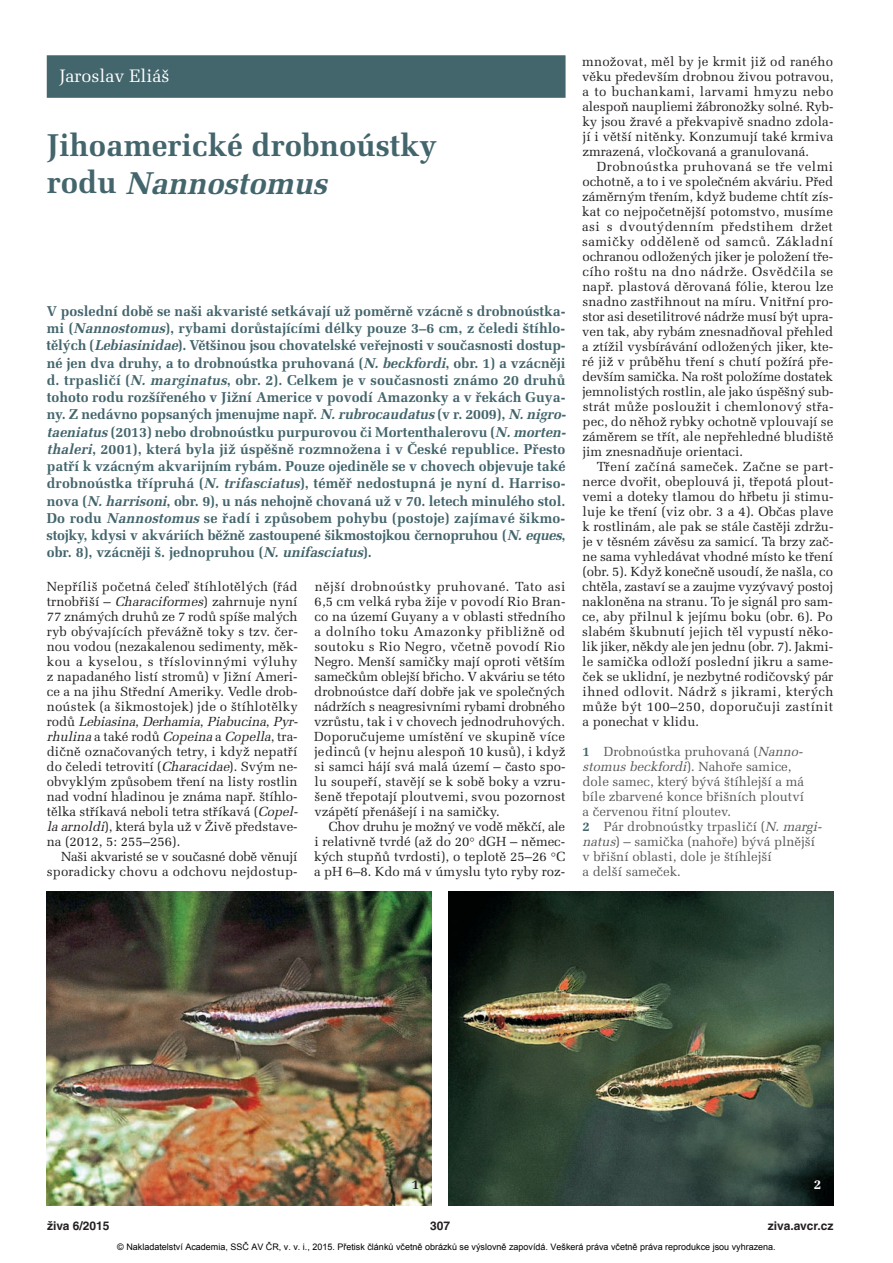
<style>
.page{position:relative;width:893px;height:1263px;background:#fff}
.page>*{position:absolute;margin:0;border:0;box-sizing:border-box;transform-origin:0 0}
.t1{font:700 31.5px/37.5px "Melior CE";color:#43656c}
.t2{font:18px "Melior CE";color:#fff}
.t3{font:700 14.25px/17.2px "Melior CE";color:#43656c}
.t4{font:700 13.5px "Melior CE";color:#231f20}
.t5{font:700 13.5px "Melior CE";color:#fff}
.t6{font:13.2px/15px "Melior CE";color:#231f20;text-align:justify}
.t7{font:13.2px/15px "Melior CE";color:#57585a}
.t8{font:700 12px "Helvetica CE";color:#231f20}
.t9{font:9px "Arial";color:#000}
.s1{font-style:italic}
.s2{font-weight:700;color:#43656c}
</style>
<div class="page">
<div style="left:47px;top:55px;width:519px;height:43px;background:#43656c"></div>
<img style="left:449px;top:891px;width:384px;height:314px">
<img style="left:47px;top:891px;width:385px;height:314px">
<h2 class="t2" style="left:60px;top:70px;width:111px">Jaroslav Eliáš</h2>
<h1 class="t1" style="left:47px;top:130px;width:392px">Jihoamerické drobnoústky r o d u <span class="s1">Nannostomus</span></h1>
<p class="t3" style="left:47px;top:304px;width:523px">V poslední době se naši akvaristé setkávají už poměrně vzácně s drobnoústka&shy;mi (<span class="s1">Nannostomus</span>), rybami dorůstajícími délky pouze 3–6 cm, z čeledi štíhlo - tělých (<span class="s1">Lebiasinidae</span>). Většinou jsou chovatelské veřejnosti v současnosti dostup&shy;né jen dva druhy, a to drobnoústka pruhovaná (<span class="s1">N. beckfordi</span>, obr. 1) a vzácněji d. trpasličí (<span class="s1">N. marginatus</span>, obr. 2). Celkem je v současnosti známo 20 druhů tohoto rodu rozšířeného v Jižní Americe v povodí Amazonky a v řekách Guya&shy;ny. Z nedávno popsaných jmenujme např. <span class="s1">N.rubrocaudatus</span>(v r. 2009), <span class="s1">N.nigro - taeniatus</span>(2013) nebo drobnoústku purpurovou či Mortenthalerovu (<span class="s1">N.morten - thaleri</span>, 2001), která byla již úspěšně rozmnožena i v České republice. Přesto patří k vzácným akvarijním rybám. Pouze ojediněle se v chovech objevuje také drobnoústka třípruhá (<span class="s1">N. trifasciatus</span>), téměř nedostupná je nyní d. Harriso&shy;nova (<span class="s1">N.harrisoni</span>, obr. 9), u nás nehojně chovaná už v 70. letech minulého stol.<br>Do rodu <span class="s1">Nannostomus</span> se řadí i způsobem pohybu (postoje) zajímavé šikmo&shy;stojky, kdysi v akváriích běžně zastoupené šikmostojkou černopruhou (<span class="s1">N. eques</span>, obr. 8), vzácněji š. jednopruhou (<span class="s1">N. unifasciatus</span>).</p>
<p class="t6" style="left:47px;top:581px;width:255px;text-align:left">Nepříliš početná čeleď štíhlotělých (řád trnobřiší – <span class="s1">Characiformes</span>) zahrnuje nyní 77 známých druhů ze 7 rodů spíše malých ryb obývajících převážně toky s tzv. čer&shy;nou vodou (nezakalenou sedimenty, měk&shy;kou a kyselou, s tříslovinnými výluhy z napadaného listí stromů) v Jižní Ameri&shy;ce a na jihu Střední Ameriky. Vedle drob&shy;noústek (a šikmostojek) jde o štíhlotělky r o d ů <span class="s1">Lebiasina</span>, <span class="s1">Derhamia</span>, <span class="s1">Piabucina</span>, <span class="s1">Pyr&shy;rhulina</span> a t a k é r o d ů <span class="s1">Copeina</span> a <span class="s1">Copella</span>, t r a - dičně označovaných tetry, i když nepatří do čeledi tetrovití (<span class="s1">Characidae</span>). Svým ne - obvyklým způsobem tření na listy rostlin nad vodní hladinou je známa např. štíhlo&shy;tělka stříkavá neboli tetra stříkavá (<span class="s1">Copel&shy;la arnoldi</span>), která byla už v Živě představe - na (2012, 5: 255–256).</p>
<p class="t6" style="left:47px;top:851px;width:252px;text-align:right">Naši akvaristé se v současné době věnují sporadicky chovu a odchovu nejdostup-</p>
<p class="t6" style="left:314px;top:581px;width:253px">nější drobnoústky pruhované. Tato asi 6,5 cm velká ryba žije v povodí Rio Bran&shy;co na území Guyany a v oblasti středního a dolního toku Amazonky přibližně od soutoku s Rio Negro, včetně povodí Rio Negro. Menší samičky mají oproti větším samečkům oblejší břicho. V akváriu se této drobnoústce daří dobře jak ve společných nádržích s neagresivními rybami drobného vzrůstu, tak i v chovech jednodruhových.<br>Doporučujeme umístění ve skupině více jedinců (v hejnu alespoň 10 kusů), i když si samci hájí svá malá území – často spo&shy;lu soupeří, stavějí se k sobě boky a vzru&shy;šeně třepotají ploutvemi, svou pozornost vzápětí přenášejí i na samičky.</p>
<p class="t6" style="left:314px;top:821px;width:252px;text-indent:15px">Chov druhu je možný ve vodě měkčí, ale i relativně tvrdé (až do 20° dGH – němec&shy;kých stupňů tvrdosti), o teplotě 25–26 °C a pH 6–8. Kdo má v úmyslu tyto ryby roz-</p>
<p class="t6" style="left:582px;top:56px;width:253px">množovat, měl by je krmit již od raného věku především drobnou živou potravou, a to buchankami, larvami hmyzu nebo alespoň naupliemi žábronožky solné. Ryb&shy;ky jsou žravé a překvapivě snadno zdola&shy;jí i větší nitěnky. Konzumují také krmiva zmrazená, vločkovaná a granulovaná.</p>
<p class="t6" style="left:582px;top:161px;width:253px;text-indent:15px">Drobnoústka pruhovaná se tře velmi ochotně, a to i ve společném akváriu. Před záměrným třením, když budeme chtít zís&shy;kat co nejpočetnější potomstvo, musíme asi s dvoutýdenním předstihem držet samičky odděleně od samců. Základní ochranou odložených jiker je položení tře&shy;cího roštu na dno nádrže. Osvědčila se např. plastová děrovaná fólie, kterou lze snadno zastřihnout na míru. Vnitřní pro&shy;stor asi desetilitrové nádrže musí být upra&shy;ven tak, aby rybám znesnadňoval přehled a ztížil vysbírávání odložených jiker, kte&shy;ré již v průběhu tření s chutí požírá pře&shy;devším samička. Na rošt položíme dostatek jemnolistých rostlin, ale jako úspěšný sub&shy;strát může posloužit i chemlonový střa&shy;pec, do něhož rybky ochotně vplouvají se záměrem se třít, ale nepřehledné bludiště jim znesnadňuje orientaci.</p>
<p class="t6" style="left:582px;top:461px;width:253px;text-indent:15px">Tření začíná sameček. Začne se part&shy;nerce dvořit, obeplouvá ji, třepotá plout&shy;vemi a doteky tlamou do hřbetu ji stimu&shy;luje ke tření (viz obr. 3 a 4). Občas plave k rostlinám, ale pak se stále častěji zdržu&shy;je v těsném závěsu za samicí. Ta brzy zač&shy;ne sama vyhledávat vhodné místo ke tření (obr. 5). Když konečně usoudí, že našla, co chtěla, zastaví se a zaujme vyzývavý postoj nakloněna na stranu. To je signál pro sam&shy;ce, aby přilnul k jejímu boku (obr. 6). Po slabém škubnutí jejich těl vypustí něko&shy;lik jiker, někdy ale jen jednu (obr. 7). Jakmi - le samička odloží poslední jikru a same&shy;ček se uklidní, je nezbytné rodičovský pár ihned odlovit. Nádrž s jikrami, kterých může být 100–250, doporučuji zastínit a ponechat v klidu.</p>
<p class="t7" style="left:583px;top:746px;width:243px"><span class="s2">1</span> Drobnoústka pruhovaná (<span class="s1">Nanno - stomus beckfordi</span>). Nahoře samice,<br>dole samec, který bývá štíhlejší a má bíle zbarvené konce břišních ploutví<br>a červenou řitní ploutev.<br><span class="s2">2</span> Pár drobnoústky trpasličí (<span class="s1">N. margi&shy;natus</span>) – samička (nahoře) bývá plnější v břišní oblasti, dole je štíhlejší<br>a delší sameček.</p>
<p class="t4" style="left:412px;top:1180px;width:9px">1</p>
<p class="t5" style="left:814px;top:1180px;width:9px">2</p>
<p class="t8" style="left:47px;top:1221px;width:64px">živa 6/2015</p>
<p class="t8" style="left:430px;top:1221px;width:22px">307</p>
<p class="t8" style="left:768px;top:1221px;width:67px">ziva.avcr.cz</p>
<p class="t9" style="left:117px;top:1241px;width:660px">© Nakladatelství Academia, SSČ AV ČR, v. v. i., 2015. Přetisk článků včetně obrázků se výslovně zapovídá. Veškerá práva včetně práva reprodukce jsou vyhrazena.</p>
</div>
